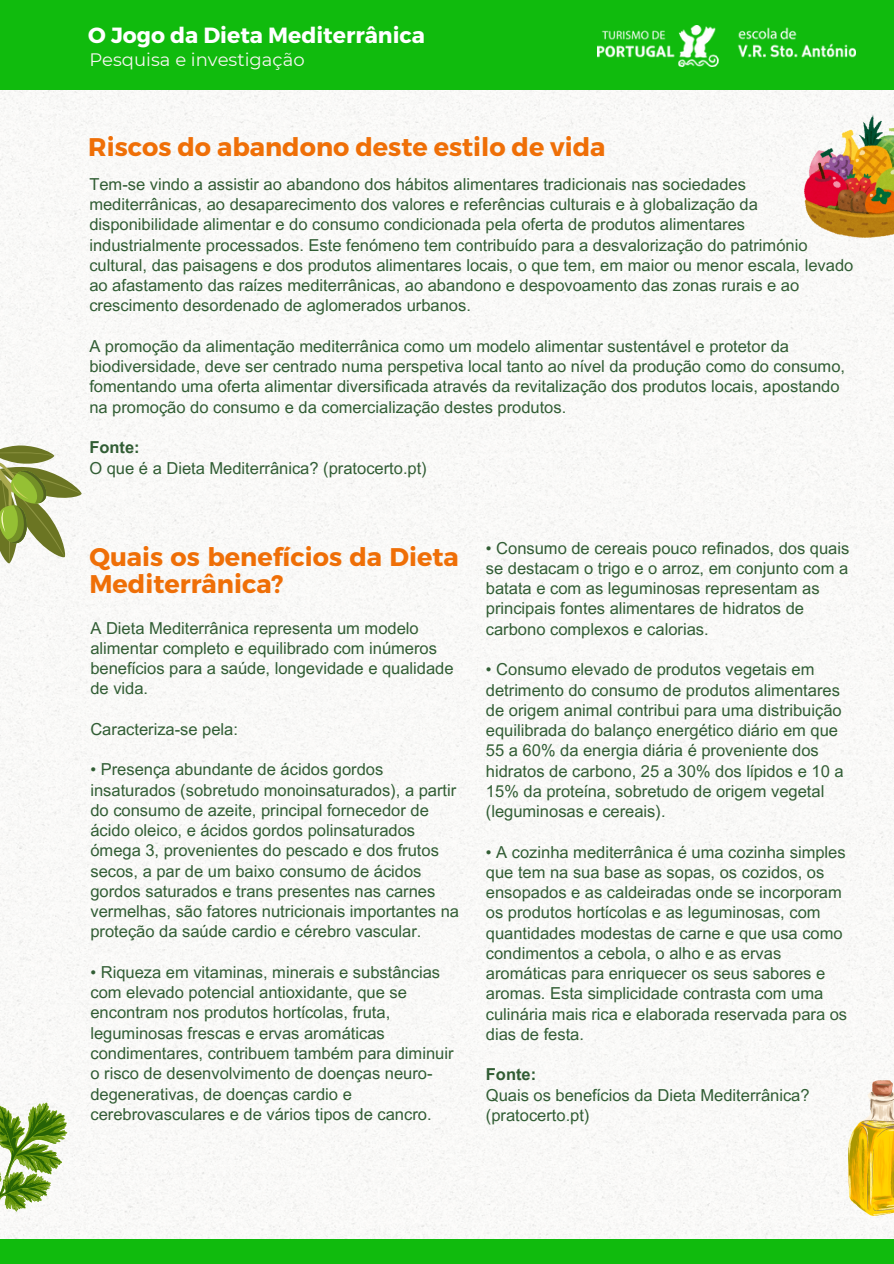
<style>
.page{position:relative;width:894px;height:1264px;background:#fff}
.page>*{position:absolute;margin:0;border:0;box-sizing:border-box;transform-origin:0 0}
.t1{font:700 25.5px/27px "Montserrat";color:#ef6f07}
.t2{font:700 21.9px "Montserrat";color:#fff}
.t3{font:18px "Montserrat";color:#f7f6f1}
.t4{font:16.5px/20.2px "Arial MT Pro";color:#315d34}
.t5{font:700 16.5px "Arial MT Pro";color:#315d34}
</style>
<div class="page">
<img style="left:0;top:89px;width:893px;height:1149px">
<div style="left:0;top:0;width:893px;height:89px;background:#10bb0d"></div>
<div style="left:0;top:1238px;width:893px;height:25px;background:#10bb0d"></div>
<img style="left:597px;top:25px;width:258px;height:42px">
<img style="left:848px;top:1080px;width:45px;height:135px">
<svg style="left:0;top:425px;width:82px;height:138px"></svg>
<img style="left:804px;top:115px;width:89px;height:123px">
<svg style="left:0;top:1080px;width:82px;height:156px"></svg>
<p class="t2" style="left:88px;top:21px;width:338px">O Jogo da Dieta Mediterrânica</p>
<p class="t3" style="left:89px;top:49px;width:217px">Pesquisa e investigação</p>
<p class="t1" style="left:88px;top:133px;width:518px">Riscos do abandono deste estilo de vida</p>
<p class="t4" style="left:89px;top:176px;width:765px">Tem-se vindo a assistir ao abandono dos hábitos alimentares tradicionais nas sociedades mediterrânicas, ao desaparecimento dos valores e referências culturais e à globalização da disponibilidade alimentar e do consumo condicionada pela oferta de produtos alimentares industrialmente processados. Este fenómeno tem contribuído para a desvalorização do património cultural, das paisagens e dos produtos alimentares locais, o que tem, em maior ou menor escala, levado ao afastamento das raízes mediterrânicas, ao abandono e despovoamento das zonas rurais e ao crescimento desordenado de aglomerados urbanos.</p>
<p class="t4" style="left:89px;top:338px;width:757px">A promoção da alimentação mediterrânica como um modelo alimentar sustentável e protetor da biodiversidade, deve ser centrado numa perspetiva local tanto ao nível da produção como do consumo, fomentando uma oferta alimentar diversificada através da revitalização dos produtos locais, apostando na promoção do consumo e da comercialização destes produtos.</p>
<p class="t5" style="left:89px;top:441px;width:52px">Fonte:</p>
<h1 class="t4" style="left:89px;top:459px;width:339px">O que é a Dieta Mediterrânica? (pratocerto.pt)</h1>
<p class="t1" style="left:89px;top:542px;width:371px">Quais os benefícios da Dieta<br>Mediterrânica?</p>
<p class="t4" style="left:90px;top:619px;width:364px">A Dieta Mediterrânica representa um modelo alimentar completo e equilibrado com inúmeros benefícios para a saúde, longevidade e qualidade de vida.</p>
<h1 class="t4" style="left:90px;top:721px;width:149px">Caracteriza-se pela:</h1>
<p class="t4" style="left:90px;top:761px;width:370px">• Presença abundante de ácidos gordos insaturados (sobretudo monoinsaturados), a partir do consumo de azeite, principal fornecedor de ácido oleico, e ácidos gordos polinsaturados ómega 3, provenientes do pescado e dos frutos secos, a par de um baixo consumo de ácidos gordos saturados e trans presentes nas carnes vermelhas, são fatores nutricionais importantes na proteção da saúde cardio e cérebro vascular.</p>
<p class="t4" style="left:90px;top:964px;width:364px">• Riqueza em vitaminas, minerais e substâncias com elevado potencial antioxidante, que se encontram nos produtos hortícolas, fruta, leguminosas frescas e ervas aromáticas condimentares, contribuem também para diminuir o risco de desenvolvimento de doenças neuro&shy;degenerativas, de doenças cardio e cerebrovasculares e de vários tipos de cancro.</p>
<p class="t4" style="left:485px;top:540px;width:365px">• Consumo de cereais pouco refinados, dos quais se destacam o trigo e o arroz, em conjunto com a batata e com as leguminosas representam as principais fontes alimentares de hidratos de carbono complexos e calorias.</p>
<p class="t4" style="left:485px;top:661px;width:359px">• Consumo elevado de produtos vegetais em detrimento do consumo de produtos alimentares de origem animal contribui para uma distribuição equilibrada do balanço energético diário em que 55 a 60% da energia diária é proveniente dos hidratos de carbono, 25 a 30% dos lípidos e 10 a 15% da proteína, sobretudo de origem vegetal (leguminosas e cereais).</p>
<p class="t4" style="left:485px;top:843px;width:363px">• A cozinha mediterrânica é uma cozinha simples que tem na sua base as sopas, os cozidos, os ensopados e as caldeiradas onde se incorporam os produtos hortícolas e as leguminosas, com quantidades modestas de carne e que usa como condimentos a cebola, o alho e as ervas aromáticas para enriquecer os seus sabores e aromas. Esta simplicidade contrasta com uma culinária mais rica e elaborada reservada para os dias de festa.</p>
<p class="t5" style="left:485px;top:1068px;width:52px">Fonte:</p>
<p class="t4" style="left:485px;top:1086px;width:325px">Quais os benefícios da Dieta Mediterrânica? (pratocerto.pt)</p>
</div>
